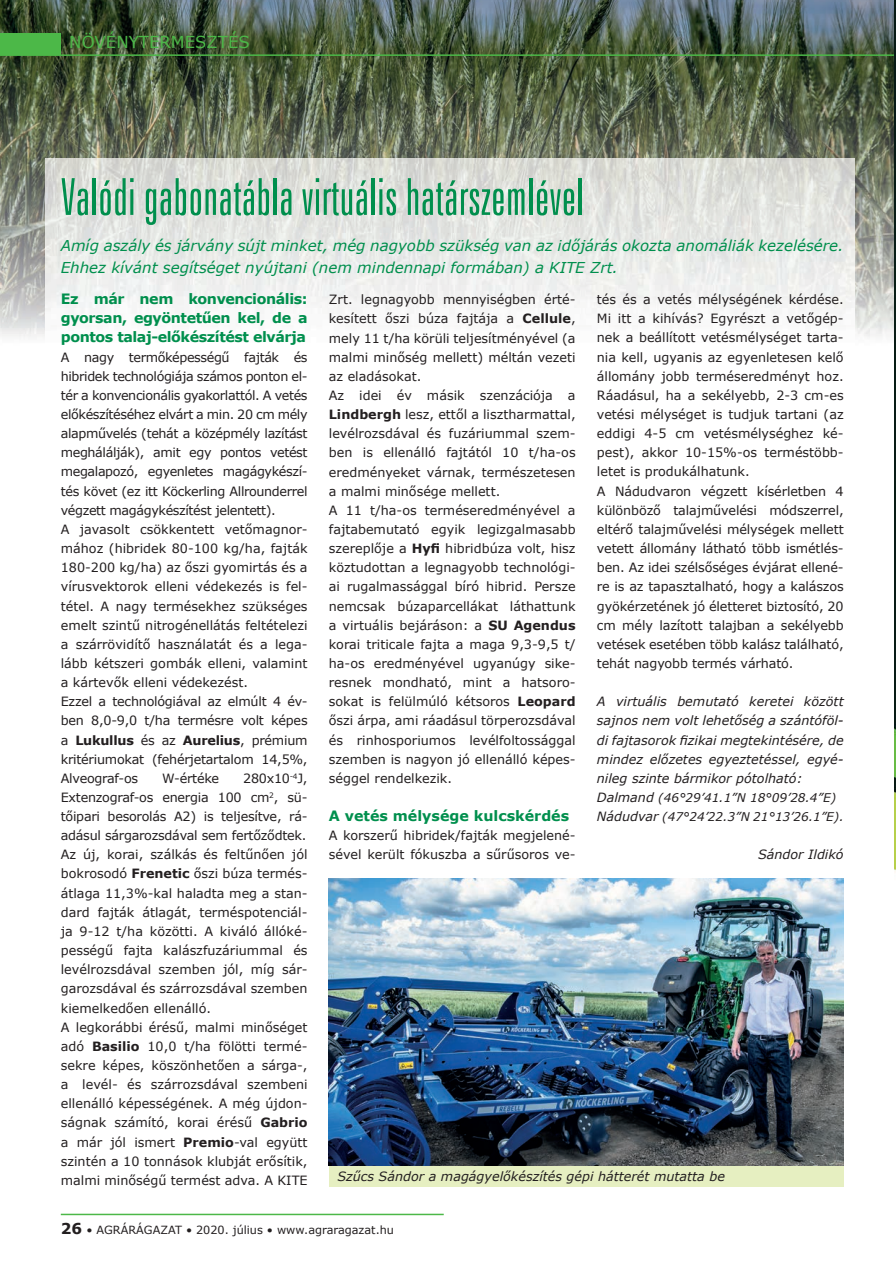
<style>
.page{position:relative;width:896px;height:1266px;background:#fff}
.page>*{position:absolute;margin:0;border:0;box-sizing:border-box;transform-origin:0 0}
.t1{font:51px "Zurich Lt X Cn PFL Normal";color:#008f4d}
.t2{font:16.5px "Verdana";color:#4cb848}
.t3{font:italic 15px/22.5px "Verdana";color:#008f4d}
.t4{font:700 14.25px/19.2px "Verdana";letter-spacing:-.03em;color:#008f4d;text-align:justify}
.t5{font:700 14.25px "Verdana";color:#008f4d}
.t6{font:12.75px/19.2px "Verdana";color:#231f20}
.t7{font:12.75px/19.2px "Verdana";letter-spacing:-.02em;color:#231f20}
.t8{font:italic 12.75px/19.2px "Verdana";color:#231f20;text-align:justify}
.t9{font:italic 12px/19.2px "Verdana";color:#231f20}
.t10{font:11.25px "Verdana";color:#231f20}
.s1{font-weight:700}
.s2{font-size:12.75px}
.s3{font-weight:700;font-size:15px}
</style>
<div class="page">
<img style="left:0;top:0;width:356px;height:190px">
<img style="left:356px;top:0;width:377px;height:159px">
<img style="left:733px;top:0;width:161px;height:190px">
<img style="left:0;top:190px;width:46px;height:147px">
<img style="left:854px;top:190px;width:40px;height:147px">
<img style="left:46px;top:159px;width:808px;height:160px">
<div style="left:0;top:33px;width:61px;height:21px;background:#4cb848"></div>
<hr style="left:0;top:54px;width:894px;height:2px;background:#4cb848">
<hr style="left:61px;top:1213px;width:382px;height:2px;background:#4cb848">
<div style="left:329px;top:1165px;width:514px;height:21px;background:#e6efc1"></div>
<img style="left:329px;top:878px;width:514px;height:287px">
<img style="left:894px;top:2px;width:1px;height:868px">
<p class="t2" style="left:69px;top:31px;width:182px">NÖVÉNYTERMESZTÉS</p>
<h1 class="t1" style="left:61px;top:169px;width:525px">Valódi gabonatábla virtuális határszemlével</h1>
<p class="t3" style="left:61px;top:234px;width:784px">Amíg aszály és járvány sújt minket, még nagyobb szükség van az időjárás okozta anomáliák kezelésére.<br>Ehhez kívánt segítséget nyújtani (nem mindennapi formában) a KITE Zrt.</p>
<p class="t4" style="left:61px;top:289px;width:248px">Ez már nem konvencionális: gyorsan, egyöntetűen kel, de a pontos talaj-előkészítést elvárja</p>
<p class="t7" style="left:61px;top:347px;width:248px">A nagy termőképességű fajták és hibridek technológiája számos ponton el&shy;tér a konvencionális gyakorlattól. A vetés előkészítéséhez elvárt a min. 20 cm mély alapművelés (tehát a középmély lazítást meghálálják), amit egy pontos vetést megalapozó, egyenletes magágykészí&shy;tés követ (ez itt Köckerling Allrounderrel végzett magágykészítést jelentett).<br>A javasolt csökkentett vetőmagnor&shy;mához (hibridek 80-100 kg/ha, fajták 180-200 kg/ha) az őszi gyomirtás és a vírusvektorok elleni védekezés is fel&shy;tétel. A nagy termésekhez szükséges emelt szintű nitrogénellátás feltételezi a szárrövidítő használatát és a lega&shy;lább kétszeri gombák elleni, valamint a kártevők elleni védekezést.<br>Ezzel a technológiával az elmúlt 4 év&shy;ben 8,0-9,0 t/ha termésre volt képes a <span class="s1">Lukullus</span> és az <span class="s1">Aurelius</span>, prémium kritériumokat (fehérjetartalom 14,5%, Alveograf-os</p>
<p class="t6" style="left:162px;top:768px;width:58px">W-értéke</p>
<p class="t6" style="left:61px;top:768px;width:248px;text-indent:182px">280x10<sup>-4</sup>J, Extenzograf-os energia 100 cm<sup>2</sup>, sü&shy;tőipari besorolás A2) is teljesítve, rá&shy;adásul sárgarozsdával sem fertőződtek.<br>Az új, korai, szálkás és feltűnően jól bokrosodó <span class="s1">Frenetic</span> őszi búza termés&shy;átlaga 11,3%-kal haladta meg a stan&shy;dard fajták átlagát, terméspotenciál&shy;ja 9-12 t/ha közötti. A kiváló állóké&shy;pességű fajta kalászfuzáriummal és levélrozsdával szemben jól, míg sár&shy;garozsdával és szárrozsdával szemben kiemelkedően ellenálló.<br>A legkorábbi érésű, malmi minőséget adó <span class="s1">Basilio</span> 10,0 t/ha fölötti termé&shy;sekre képes, köszönhetően a sárga-, a levél- és szárrozsdával szembeni ellenálló képességének. A még újdon&shy;ságnak számító, korai érésű <span class="s1">Gabrio </span>a már jól ismert <span class="s1">Premio</span>-val együtt szintén a 10 tonnások klubját erősítik, malmi minőségű termést adva. A KITE</p>
<p class="t6" style="left:329px;top:290px;width:248px">Zrt. legnagyobb mennyiségben érté&shy;kesített őszi búza fajtája a <span class="s1">Cellule</span>, mely 11 t/ha körüli teljesítményével (a malmi minőség mellett) méltán vezeti az eladásokat.<br>Az idei év másik szenzációja a <span class="s1">Lindbergh</span> lesz, ettől a lisztharmattal, levélrozsdával és fuzáriummal szem&shy;ben is ellenálló fajtától 10 t/ha-os eredményeket várnak, természetesen a malmi minősége mellett.<br>A 11 t/ha-os terméseredményével a fajtabemutató egyik legizgalmasabb szereplője a <span class="s1">Hyfi</span> hibridbúza volt, hisz köztudottan a legnagyobb technológi&shy;ai rugalmassággal bíró hibrid. Persze nemcsak búzaparcellákat láthattunk a virtuális bejáráson: a <span class="s1">SU Agendus </span>korai triticale fajta a maga 9,3-9,5 t/ ha-os eredményével ugyanúgy sike&shy;resnek mondható, mint a hatsoro&shy;sokat is felülmúló kétsoros <span class="s1">Leopard </span>őszi árpa, ami ráadásul törperozsdával és rinhosporiumos levélfoltossággal szemben is nagyon jó ellenálló képes&shy;séggel rendelkezik.</p>
<p class="t5" style="left:329px;top:805px;width:242px">A vetés mélysége kulcskérdés</p>
<p class="t6" style="left:329px;top:825px;width:248px">A korszerű hibridek/fajták megjelené&shy;sével került fókuszba a sűrűsoros ve-</p>
<p class="t6" style="left:597px;top:290px;width:248px">tés és a vetés mélységének kérdése.<br>Mi itt a kihívás? Egyrészt a vetőgép&shy;nek a beállított vetésmélységet tarta&shy;nia kell, ugyanis az egyenletesen kelő állomány jobb terméseredményt hoz.<br>Ráadásul, ha a sekélyebb, 2-3 cm-es vetési mélységet is tudjuk tartani (az eddigi 4-5 cm vetésmélységhez ké&shy;pest), akkor 10-15%-os terméstöbb&shy;letet is produkálhatunk.<br>A Nádudvaron végzett kísérletben 4 különböző talajművelési módszerrel, eltérő talajművelési mélységek mellett vetett állomány látható több ismétlés&shy;ben. Az idei szélsőséges évjárat ellené&shy;re is az tapasztalható, hogy a kalászos gyökérzetének jó életteret biztosító, 20 cm mély lazított talajban a sekélyebb vetések esetében több kalász található, tehát nagyobb termés várható.</p>
<p class="t8" style="left:597px;top:691px;width:248px">A virtuális bemutató keretei között sajnos nem volt lehetőség a szántóföl&shy;di fajtasorok fizikai megtekintésére, de mindez előzetes egyeztetéssel, egyé&shy;nileg szinte bármikor pótolható:</p>
<p class="t9" style="left:597px;top:787px;width:248px"><span class="s2">Dalmand</span> (46°29’41.1”N 18°09’28.4”E)<br><span class="s2">Nádudvar</span> (47°24’22.3”N 21°13’26.1”E).</p>
<p class="t8" style="left:758px;top:844px;width:87px">Sándor Ildikó</p>
<p class="t8" style="left:337px;top:1166px;width:389px">Szűcs Sándor a magágyelőkészítés gépi hátterét mutatta be</p>
<p class="t10" style="left:61px;top:1221px;width:335px"><span class="s3">26</span> • AGRÁRÁGAZAT • 2020. július • www.agraragazat.hu</p>
</div>
